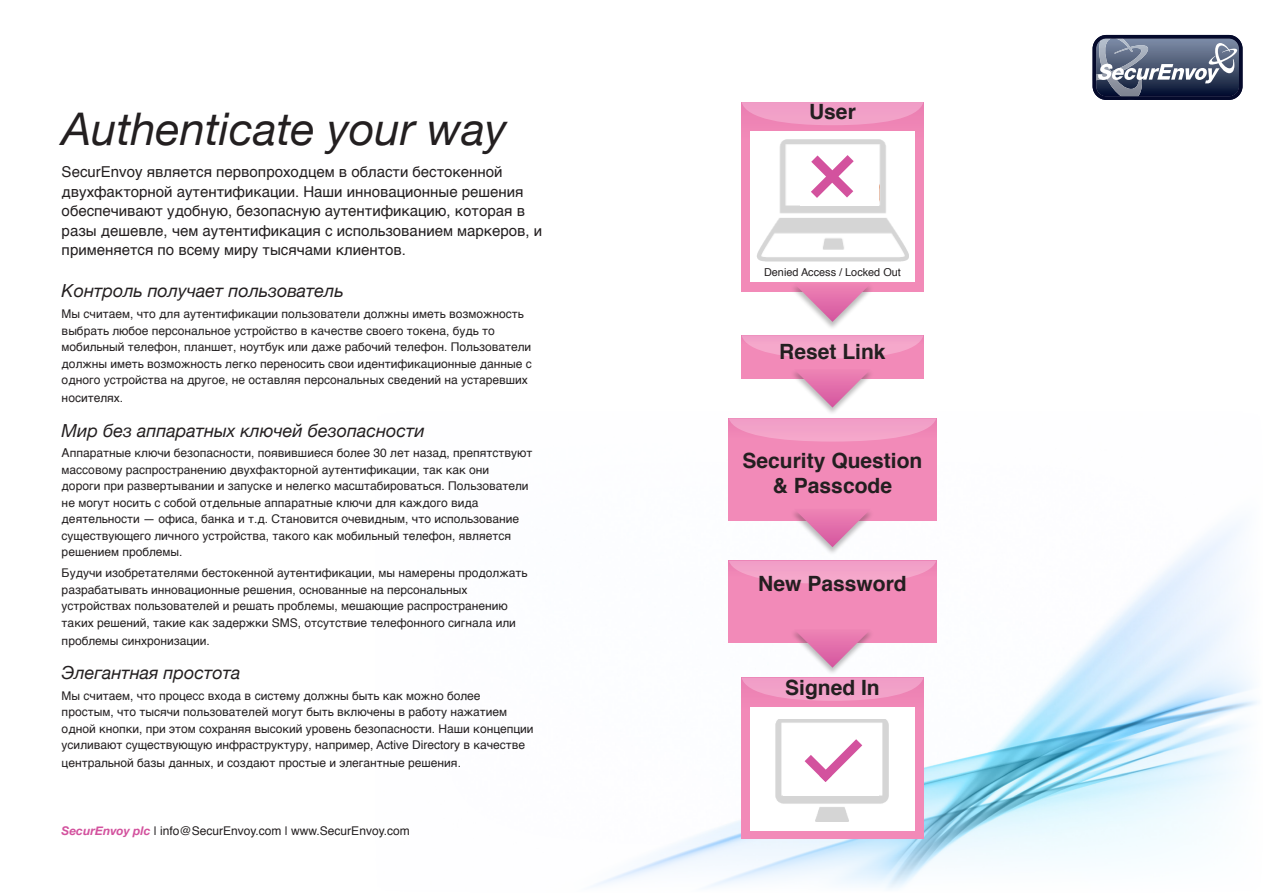
<style>
.page{position:relative;width:1263px;height:893px;background:#fff}
.page>*{position:absolute;margin:0;border:0;box-sizing:border-box;transform-origin:0 0}
.t1{font:italic 45px "Helvetica Neue";color:#231f20}
.t2{font:700 21px "Helvetica";color:#231f20}
.t3{font:italic 18px "Helvetica Neue";color:#231f20}
.t4{font:15px/19.5px "Helvetica";color:#231f20}
.t5{font:12px/16.5px "Helvetica";color:#231f20}
.t6{font:10.95px "Helvetica";color:#231f20}
.s1{font-family:"Helvetica Neue";font-weight:700;font-style:italic;color:#d3529e}
</style>
<div class="page">
<img style="left:593px;top:418px;width:665px;height:471px">
<svg style="left:1092px;top:35px;width:150px;height:65px;background:#5d677e"></svg>
<div style="left:741px;top:335px;width:182px;height:43px;background:#f28ab8"></div>
<div style="left:729px;top:418px;width:207px;height:102px;background:#f28ab8"></div>
<div style="left:729px;top:561px;width:207px;height:81px;background:#f28ab8"></div>
<div style="left:741px;top:102px;width:182px;height:190px;background:#f28ab8"></div>
<div style="left:741px;top:678px;width:182px;height:161px;background:#f28ab8"></div>
<svg style="left:742px;top:336px;width:181px;height:22px"></svg>
<svg style="left:729px;top:419px;width:207px;height:23px"></svg>
<svg style="left:729px;top:561px;width:207px;height:23px"></svg>
<svg style="left:741px;top:102px;width:182px;height:23px"></svg>
<svg style="left:741px;top:678px;width:182px;height:23px"></svg>
<div style="left:750px;top:132px;width:165px;height:150px;background:#fff"></div>
<div style="left:750px;top:707px;width:165px;height:124px;background:#fff"></div>
<div style="left:790px;top:283px;width:85px;height:47px;background:#231f20;opacity:.3"></div>
<svg style="left:794px;top:284px;width:77px;height:38px"></svg>
<div style="left:790px;top:369px;width:85px;height:47px;background:#231f20;opacity:.3"></div>
<svg style="left:794px;top:369px;width:77px;height:39px"></svg>
<div style="left:790px;top:509px;width:85px;height:47px;background:#231f20;opacity:.3"></div>
<svg style="left:794px;top:509px;width:77px;height:38px"></svg>
<div style="left:790px;top:629px;width:85px;height:47px;background:#231f20;opacity:.3"></div>
<svg style="left:794px;top:629px;width:77px;height:39px"></svg>
<img style="left:776px;top:719px;width:113px;height:102px">
<img style="left:757px;top:139px;width:151px;height:123px">
<div style="left:800px;top:160px;width:79px;height:45px;background:#fff"></div>
<svg style="left:811px;top:155px;width:43px;height:43px"></svg>
<div style="left:783px;top:726px;width:95px;height:69px;background:#fff"></div>
<svg style="left:805px;top:739px;width:57px;height:43px"></svg>
<p class="t1" style="left:62px;top:92px;width:447px">Authenticate your way</p>
<p class="t4" style="left:62px;top:163px;width:482px">SecurEnvoy является первопроходцем в области бестокенной двухфакторной аутентификации. Наши инновационные решения обеспечивают удобную, безопасную аутентификацию, которая в разы дешевле, чем аутентификация с использованием маркеров, и применяется по всему миру тысячами клиентов.</p>
<p class="t3" style="left:62px;top:276px;width:283px">Контроль получает пользователь</p>
<p class="t5" style="left:62px;top:306px;width:472px">Мы считаем, что для аутентификации пользователи должны иметь возможность выбрать любое персональное устройство в качестве своего токена, будь то мобильный телефон, планшет, ноутбук или даже рабочий телефон. Пользователи должны иметь возможность легко переносить свои идентификационные данные с одного устройства на другое, не оставляя персональных сведений на устаревших</p>
<p class="t5" style="left:62px;top:390px;width:63px">носителях.</p>
<p class="t3" style="left:62px;top:415px;width:364px">Мир без аппаратных ключей безопасности</p>
<p class="t5" style="left:62px;top:445px;width:472px">Аппаратные ключи безопасности, появившиеся более 30 лет назад, препятствуют массовому распространению двухфакторной аутентификации, так как они<br>дороги при развертывании и запуске и нелегко масштабироваться. Пользователи не могут носить с собой отдельные аппаратные ключи для каждого вида деятельности — офиса, банка и т.д. Становится очевидным, что использование существующего личного устройства, такого как мобильный телефон, является решением проблемы.</p>
<p class="t5" style="left:62px;top:565px;width:467px">Будучи изобретателями бестокенной аутентификации, мы намерены продолжать разрабатывать инновационные решения, основанные на персональных устройствах пользователей и решать проблемы, мешающие распространению таких решений, такие как задержки SMS, отсутствие телефонного сигнала или</p>
<p class="t5" style="left:62px;top:632px;width:150px">проблемы синхронизации.</p>
<p class="t3" style="left:62px;top:658px;width:180px">Элегантная простота</p>
<p class="t5" style="left:62px;top:688px;width:473px">Мы считаем, что процесс входа в систему должны быть как можно более простым, что тысячи пользователей могут быть включены в работу нажатием одной кнопки, при этом сохраняя высокий уровень безопасности. Наши концепции усиливают существующую инфраструктуру, например, Active Directory в качестве</p>
<p class="t5" style="left:62px;top:755px;width:401px">центральной базы данных, и создают простые и элегантные решения.</p>
<p class="t5" style="left:62px;top:823px;width:350px"><span class="s1">SecurEnvoy plc</span> | info@SecurEnvoy.com | www.SecurEnvoy.com</p>
<p class="t2" style="left:809px;top:95px;width:48px">User</p>
<p class="t6" style="left:764px;top:264px;width:138px">Denied Access / Locked Out</p>
<p class="t2" style="left:779px;top:335px;width:108px">Reset Link</p>
<p class="t2" style="left:742px;top:444px;width:181px">Security Question</p>
<p class="t2" style="left:773px;top:469px;width:121px">&amp; Passcode</p>
<p class="t2" style="left:758px;top:567px;width:150px">New Password</p>
<p class="t2" style="left:785px;top:670px;width:96px">Signed In</p>
</div>
